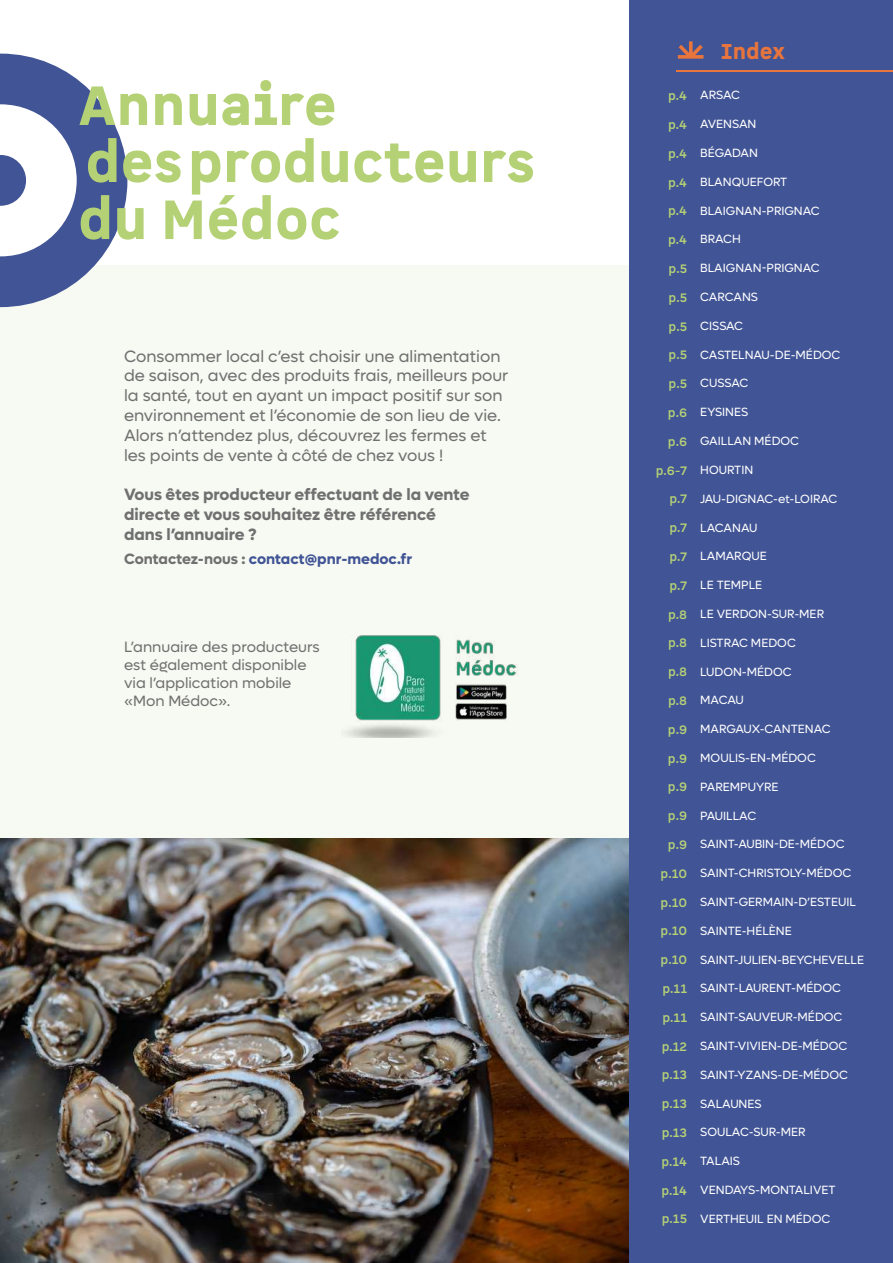
<style>
.page{position:relative;width:893px;height:1263px;background:#fff}
.page>*{position:absolute;margin:0;border:0;box-sizing:border-box;transform-origin:0 0}
.t1{font:900 54px/57px "Spock Pro";letter-spacing:-.005em;color:#b5d175}
.t2{font:900 21px "Spock Pro";color:#e8753d}
.t3{font:16.5px/19.8px "Lufga";color:#717070}
.t4{font:700 16.5px/19.8px "Lufga";color:#717070}
.t5{font:15px/18px "Lufga";color:#717070}
.t6{font:700 15px "Lufga";color:#415495}
.t7{font:12px "Lufga";color:#fff}
.t8{font:700 12px "Spock Pro";color:#b4d076}
.t9{font:700 12px "Spock Pro";color:#b7d176}
.s1{color:#717070}
.s2{color:#b7d176}
.s3{color:#b4d076}
</style>
<div class="page">
<div style="left:0;top:266px;width:629px;height:997px;background:#f7faf2"></div>
<img style="left:0;top:838px;width:629px;height:425px">
<svg style="left:0;top:54px;width:127px;height:253px"></svg>
<div style="left:629px;top:0;width:264px;height:1263px;background:#415495"></div>
<svg style="left:678px;top:41px;width:25px;height:18px"></svg>
<hr style="left:677px;top:70px;width:216px;height:2px;background:#e7753c">
<img style="left:344px;top:635px;width:173px;height:102px">
<h1 class="t1" style="left:78px;top:80px;width:459px">Annuaire<br>des producteurs du Médoc</h1>
<p class="t3" style="left:124px;top:346px;width:386px">Consommer local c’est choisir une alimentation de saison, avec des produits frais, meilleurs pour la santé, tout en ayant un impact positif sur son environnement et l’économie de son lieu de vie.<br>Alors n’attendez plus, découvrez les fermes et les points de vente à côté de chez vous !</p>
<h3 class="t4" style="left:124px;top:485px;width:347px">Vous êtes producteur effectuant de la vente directe et vous souhaitez être référencé dans l’annuaire ?</h3>
<p class="t6" style="left:124px;top:550px;width:289px"><span class="s1">Contactez-nous :</span> contact@pnr-medoc.fr</p>
<p class="t5" style="left:124px;top:638px;width:197px">L’annuaire des producteurs est également disponible via l’application mobile «Mon Médoc».</p>
<p class="t8" style="left:668px;top:88px;width:20px">p.4</p>
<p class="t8" style="left:668px;top:117px;width:20px">p.4</p>
<p class="t8" style="left:668px;top:146px;width:20px">p.4</p>
<p class="t8" style="left:668px;top:174px;width:20px">p.4</p>
<p class="t8" style="left:668px;top:203px;width:20px">p.4</p>
<p class="t8" style="left:668px;top:232px;width:20px">p.4</p>
<p class="t8" style="left:669px;top:261px;width:20px">p.5</p>
<p class="t8" style="left:669px;top:290px;width:20px">p.5</p>
<p class="t8" style="left:669px;top:318px;width:20px">p.5</p>
<p class="t8" style="left:669px;top:347px;width:20px">p.5</p>
<p class="t8" style="left:669px;top:376px;width:20px">p.5</p>
<p class="t8" style="left:668px;top:405px;width:21px">p.6</p>
<p class="t8" style="left:668px;top:434px;width:21px">p.<span class="s2">6</span></p>
<p class="t9" style="left:656px;top:462px;width:33px"><span class="s3">p.</span>6-7</p>
<p class="t8" style="left:669px;top:491px;width:19px">p.<span class="s2">7</span></p>
<p class="t8" style="left:669px;top:520px;width:19px">p.<span class="s2">7</span></p>
<p class="t8" style="left:669px;top:549px;width:19px">p.<span class="s2">7</span></p>
<p class="t8" style="left:669px;top:578px;width:19px">p.<span class="s2">7</span></p>
<p class="t8" style="left:668px;top:606px;width:21px">p.<span class="s2">8</span></p>
<p class="t8" style="left:668px;top:635px;width:21px">p.<span class="s2">8</span></p>
<p class="t8" style="left:668px;top:664px;width:21px">p.<span class="s2">8</span></p>
<p class="t8" style="left:668px;top:693px;width:21px">p.<span class="s2">8</span></p>
<p class="t8" style="left:668px;top:722px;width:21px">p.<span class="s2">9</span></p>
<p class="t8" style="left:668px;top:750px;width:21px">p.<span class="s2">9</span></p>
<p class="t8" style="left:668px;top:779px;width:21px">p.<span class="s2">9</span></p>
<p class="t8" style="left:668px;top:808px;width:21px">p.<span class="s2">9</span></p>
<p class="t8" style="left:668px;top:837px;width:21px">p.<span class="s2">9</span></p>
<p class="t8" style="left:661px;top:866px;width:28px">p.<span class="s2">10</span></p>
<p class="t8" style="left:661px;top:894px;width:28px">p.<span class="s2">10</span></p>
<p class="t8" style="left:661px;top:923px;width:28px">p.<span class="s2">10</span></p>
<p class="t8" style="left:661px;top:952px;width:28px">p.<span class="s2">10</span></p>
<p class="t8" style="left:662px;top:981px;width:26px">p.<span class="s2">11</span></p>
<p class="t8" style="left:662px;top:1010px;width:26px">p.<span class="s2">11</span></p>
<p class="t8" style="left:662px;top:1038px;width:27px">p.<span class="s2">12</span></p>
<p class="t8" style="left:662px;top:1067px;width:27px">p.<span class="s2">13</span></p>
<p class="t8" style="left:662px;top:1096px;width:27px">p.<span class="s2">13</span></p>
<p class="t8" style="left:662px;top:1125px;width:27px">p.<span class="s2">13</span></p>
<p class="t8" style="left:661px;top:1154px;width:27px">p.<span class="s2">14</span></p>
<p class="t8" style="left:661px;top:1182px;width:27px">p.<span class="s2">14</span></p>
<p class="t8" style="left:662px;top:1211px;width:27px">p.<span class="s2">15</span></p>
<h2 class="t2" style="left:721px;top:38px;width:66px">Index</h2>
<p class="t7" style="left:700px;top:88px;width:41px">ARSAC</p>
<p class="t7" style="left:700px;top:117px;width:58px">AVENSAN</p>
<p class="t7" style="left:700px;top:146px;width:59px">BÉGADAN</p>
<p class="t7" style="left:700px;top:175px;width:89px">BLANQUEFORT</p>
<p class="t7" style="left:700px;top:204px;width:121px">BLAIGNAN-PRIGNAC</p>
<p class="t7" style="left:700px;top:232px;width:42px">BRACH</p>
<p class="t7" style="left:700px;top:261px;width:121px">BLAIGNAN-PRIGNAC</p>
<p class="t7" style="left:700px;top:290px;width:59px">CARCANS</p>
<p class="t7" style="left:700px;top:319px;width:44px">CISSAC</p>
<p class="t7" style="left:700px;top:348px;width:142px">CASTELNAU-DE-MÉDOC</p>
<p class="t7" style="left:700px;top:376px;width:50px">CUSSAC</p>
<p class="t7" style="left:700px;top:405px;width:49px">EYSINES</p>
<p class="t7" style="left:700px;top:434px;width:100px">GAILLAN MÉDOC</p>
<p class="t7" style="left:700px;top:463px;width:54px">HOURTIN</p>
<p class="t7" style="left:700px;top:492px;width:139px">JAU-DIGNAC-et-LOIRAC</p>
<p class="t7" style="left:700px;top:520px;width:59px">LACANAU</p>
<p class="t7" style="left:700px;top:549px;width:68px">LAMARQUE</p>
<p class="t7" style="left:700px;top:578px;width:63px">LE TEMPLE</p>
<p class="t7" style="left:700px;top:607px;width:125px">LE VERDON-SUR-MER</p>
<p class="t7" style="left:700px;top:636px;width:97px">LISTRAC MEDOC</p>
<p class="t7" style="left:700px;top:664px;width:93px">LUDON-MÉDOC</p>
<p class="t7" style="left:700px;top:693px;width:45px">MACAU</p>
<p class="t7" style="left:700px;top:722px;width:132px">MARGAUX-CANTENAC</p>
<p class="t7" style="left:700px;top:751px;width:117px">MOULIS-EN-MÉDOC</p>
<p class="t7" style="left:700px;top:780px;width:80px">PAREMPUYRE</p>
<p class="t7" style="left:700px;top:808px;width:57px">PAUILLAC</p>
<p class="t7" style="left:700px;top:837px;width:146px">SAINT-AUBIN-DE-MÉDOC</p>
<p class="t7" style="left:700px;top:866px;width:153px">SAINT-CHRISTOLY-MÉDOC</p>
<p class="t7" style="left:700px;top:895px;width:157px">SAINT-GERMAIN-D’ESTEUIL</p>
<p class="t7" style="left:700px;top:924px;width:93px">SAINTE-HÉLÈNE</p>
<p class="t7" style="left:700px;top:952px;width:165px">SAINT-JULIEN-BEYCHEVELLE</p>
<p class="t7" style="left:700px;top:981px;width:142px">SAINT-LAURENT-MÉDOC</p>
<p class="t7" style="left:700px;top:1010px;width:144px">SAINT-SAUVEUR-MÉDOC</p>
<p class="t7" style="left:700px;top:1039px;width:149px">SAINT-VIVIEN-DE-MÉDOC</p>
<p class="t7" style="left:700px;top:1068px;width:149px">SAINT-YZANS-DE-MÉDOC</p>
<p class="t7" style="left:700px;top:1096px;width:63px">SALAUNES</p>
<p class="t7" style="left:700px;top:1125px;width:107px">SOULAC-SUR-MER</p>
<p class="t7" style="left:700px;top:1154px;width:41px">TALAIS</p>
<p class="t7" style="left:700px;top:1183px;width:137px">VENDAYS-MONTALIVET</p>
<p class="t7" style="left:700px;top:1212px;width:132px">VERTHEUIL EN MÉDOC</p>
</div>
